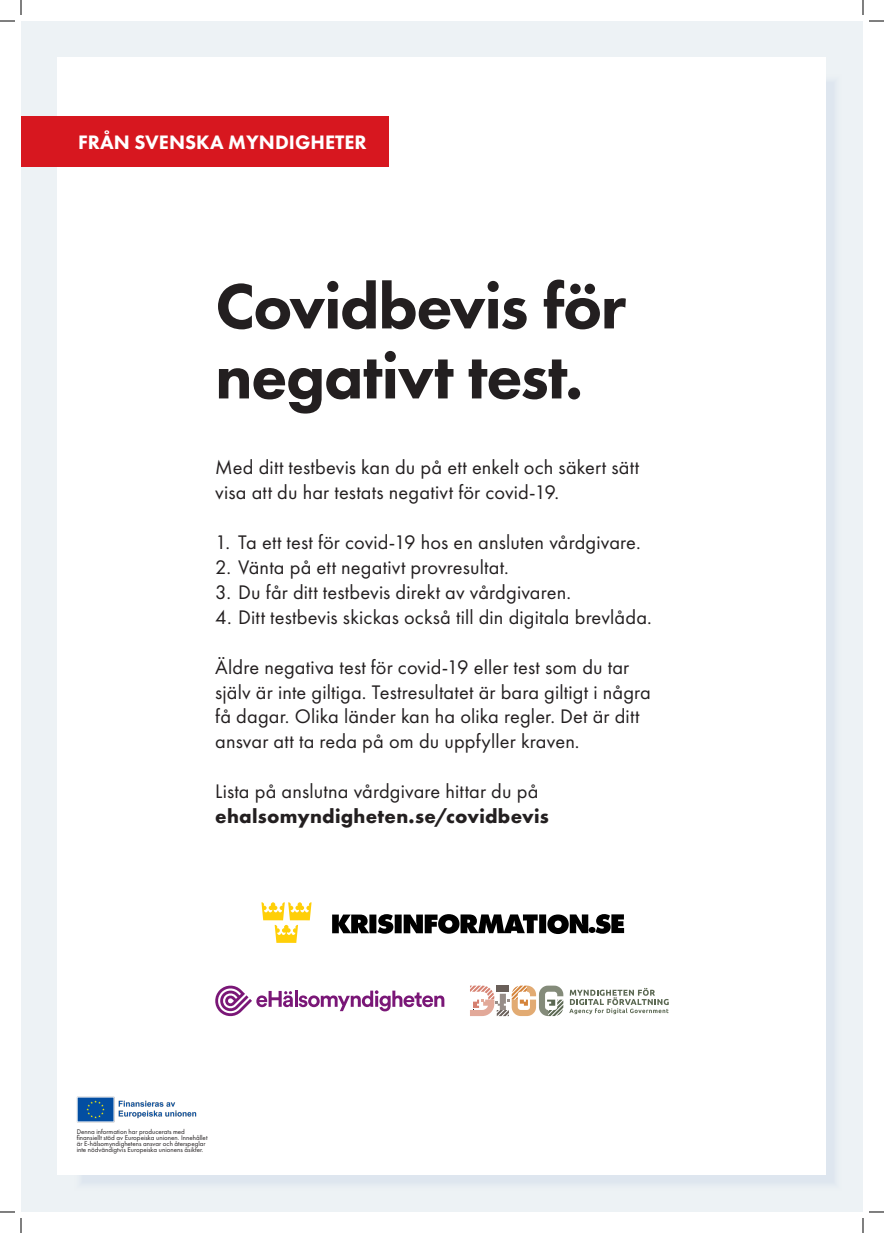
<style>
.page{position:relative;width:884px;height:1233px;background:#fff}
.page>*{position:absolute;margin:0;border:0;box-sizing:border-box;transform-origin:0 0}
.t1{font:800 66px/70px "Futura PT";letter-spacing:-.025em;color:#231f20}
.text{font:20.4px/24.9px "Futura PT";letter-spacing:.01em;color:#231f20}
.t2{font:800 20.2px "Futura PT";color:#fff}
.t3{font:7px "Futura PT";color:#231f20}
.s1{font-weight:700}
</style>
<div class="page">
<div style="left:21px;top:21px;width:842px;height:1191px;background:#edf2f5"></div>
<div style="left:74px;top:74px;width:768px;height:1117px;background:#dee6ef"></div>
<div style="left:58px;top:58px;width:768px;height:1117px;background:#fff"></div>
<div style="left:21px;top:116px;width:367px;height:50px;background:#d7171f"></div>
<hr style="left:294px;top:990px;width:3px;height:16px;background:#7a1777">
<svg style="left:299px;top:990px;width:145px;height:21px"></svg>
<svg style="left:215px;top:985px;width:78px;height:31px"></svg>
<svg style="left:569px;top:988px;width:100px;height:26px"></svg>
<svg style="left:470px;top:985px;width:93px;height:31px"></svg>
<svg style="left:332px;top:914px;width:292px;height:20px"></svg>
<svg style="left:261px;top:902px;width:51px;height:41px"></svg>
<img style="left:77px;top:1096px;width:120px;height:26px">
<svg style="left:0;top:1211px;width:15px;height:1px"></svg>
<svg style="left:869px;top:1211px;width:15px;height:1px"></svg>
<svg style="left:0;top:0;width:22px;height:22px"></svg>
<svg style="left:20px;top:1218px;width:2px;height:15px"></svg>
<svg style="left:862px;top:0;width:22px;height:22px"></svg>
<svg style="left:862px;top:1218px;width:2px;height:15px"></svg>
<p class="t2" style="left:78px;top:129px;width:290px">FRÅN SVENSKA MYNDIGHETER</p>
<p class="t1" style="left:215px;top:270px;width:412px">Covidbevis för negativt test.</p>
<p class="text" style="left:215px;top:455px;width:426px">Med ditt testbevis kan du på ett enkelt och säkert sätt visa att du har testats negativt för covid-19.</p>
<p class="text" style="left:215px;top:530px;width:427px">1. Ta ett test för covid-19 hos en ansluten vårdgivare.</p>
<p class="text" style="left:215px;top:554px;width:295px">2. Vänta på ett negativt provresultat.</p>
<p class="text" style="left:215px;top:579px;width:357px">3. Du får ditt testbevis direkt av vårdgivaren.</p>
<p class="text" style="left:215px;top:604px;width:438px">4. Ditt testbevis skickas också till din digitala brevlåda.</p>
<p class="text" style="left:215px;top:654px;width:437px">Äldre negativa test för covid-19 eller test som du tar själv är inte giltiga. Testresultatet är bara giltigt i några få dagar. Olika länder kan ha olika regler. Det är ditt ansvar att ta reda på om du uppfyller kraven.</p>
<p class="text" style="left:215px;top:779px;width:335px">Lista på anslutna vårdgivare hittar du på <span class="s1">ehalsomyndigheten.se/covidbevis</span></p>
<p class="t3" style="left:77px;top:1127px;width:110px">Denna information har producerats med</p>
<p class="t3" style="left:77px;top:1133px;width:132px">finansiellt stöd av Europeiska unionen. Innehållet</p>
<p class="t3" style="left:77px;top:1139px;width:130px">är E-hälsomyndighetens ansvar och återspeglar</p>
<p class="t3" style="left:77px;top:1145px;width:128px">inte nödvändigtvis Europeiska unionens åsikter.</p>
</div>
